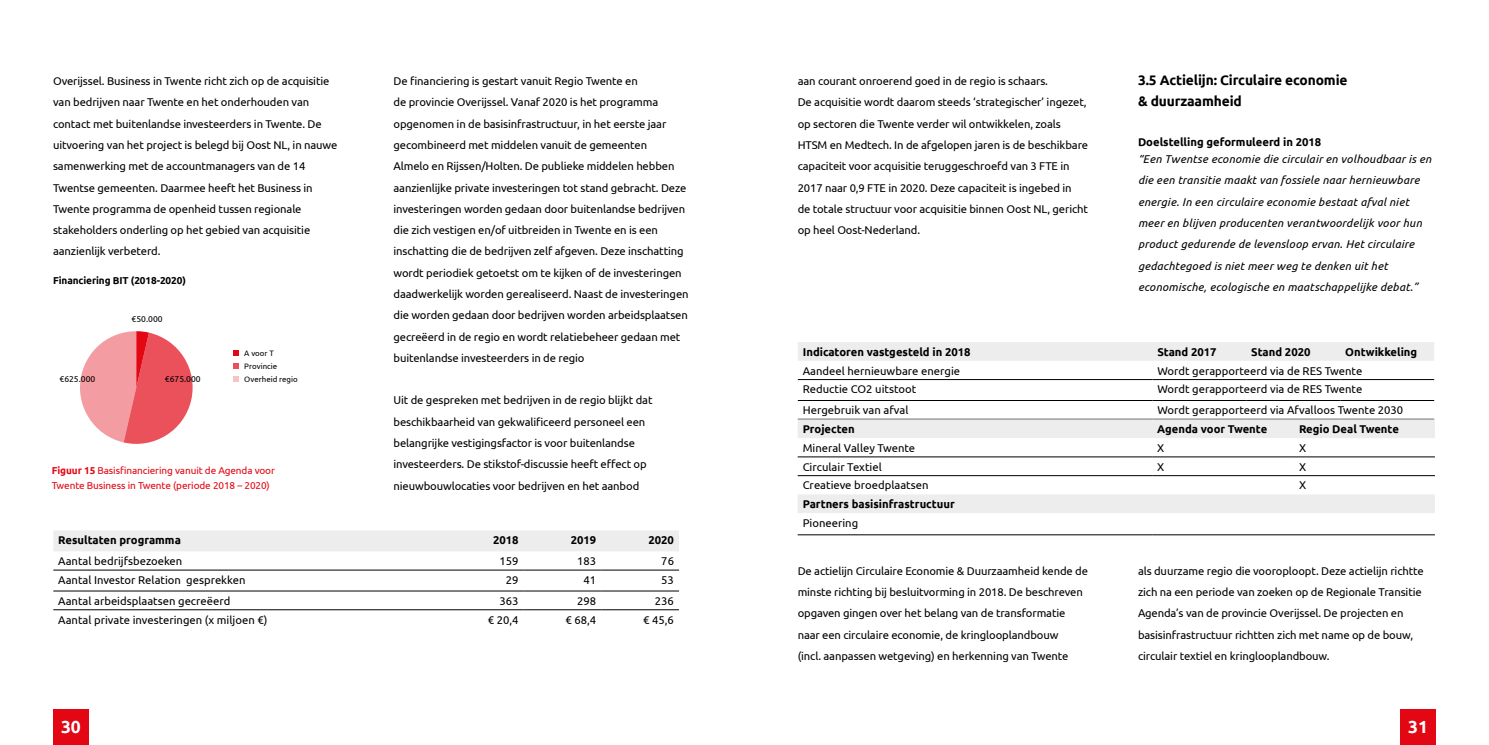
<style>
.page{position:relative;width:1489px;height:745px;background:#fff}
.page>*{position:absolute;margin:0;border:0;box-sizing:border-box;transform-origin:0 0}
.t1{font:700 17.5px "Ubuntu";color:#fff}
.t2{font:700 13.75px/21.2px "Ubuntu";letter-spacing:-.01em;color:#000}
.t3{font:11.25px/21.2px "Ubuntu";letter-spacing:-.01em;color:#000}
.t4{font:italic 11.25px/21.2px "Ubuntu";letter-spacing:.02em;color:#000}
.t5{font:700 11.25px "Ubuntu";color:#000}
.t6{font:10px/15px "Ubuntu";letter-spacing:-.01em;color:#e30613}
.t7{font:700 10px "Ubuntu";letter-spacing:-.01em;color:#000}
.t8{font:8.5px "Ubuntu";letter-spacing:-.005em;color:#000}
.t9{font:7.88px/13.1px "Ubuntu";letter-spacing:-.005em;color:#000}
.s1{font-weight:700}
</style>
<div class="page">
<div style="left:53px;top:708px;width:36px;height:36px;background:#e30613"></div>
<div style="left:1400px;top:708px;width:35px;height:36px;background:#e30613"></div>
<div style="left:53px;top:530px;width:626px;height:21px;background:#ededed"></div>
<hr style="left:53px;top:569px;width:393px;height:1px;background:#000">
<hr style="left:446px;top:569px;width:77px;height:1px;background:#000">
<hr style="left:523px;top:569px;width:78px;height:1px;background:#000">
<hr style="left:601px;top:569px;width:78px;height:1px;background:#000">
<hr style="left:53px;top:590px;width:393px;height:1px;background:#000">
<hr style="left:446px;top:590px;width:77px;height:1px;background:#000">
<hr style="left:523px;top:590px;width:78px;height:1px;background:#000">
<hr style="left:601px;top:590px;width:78px;height:1px;background:#000">
<hr style="left:53px;top:609px;width:393px;height:1px;background:#000">
<hr style="left:446px;top:609px;width:77px;height:1px;background:#000">
<hr style="left:523px;top:609px;width:78px;height:1px;background:#000">
<hr style="left:601px;top:609px;width:78px;height:1px;background:#000">
<div style="left:798px;top:342px;width:635px;height:18px;background:#ededed"></div>
<hr style="left:797px;top:379px;width:355px;height:1px;background:#000">
<hr style="left:1152px;top:379px;width:94px;height:1px;background:#000">
<hr style="left:1246px;top:379px;width:94px;height:1px;background:#000">
<hr style="left:1340px;top:379px;width:93px;height:1px;background:#000">
<hr style="left:797px;top:400px;width:355px;height:1px;background:#000">
<hr style="left:1152px;top:400px;width:94px;height:1px;background:#000">
<hr style="left:1246px;top:400px;width:94px;height:1px;background:#000">
<hr style="left:1340px;top:400px;width:93px;height:1px;background:#000">
<svg style="left:797px;top:419px;width:637px;height:94px;fill:#f4f4f4"></svg>
<svg style="left:797px;top:438px;width:496px;height:18px"></svg>
<hr style="left:797px;top:456px;width:355px;height:1px;background:#000">
<hr style="left:1152px;top:456px;width:141px;height:1px;background:#000">
<hr style="left:1293px;top:456px;width:141px;height:1px;background:#000">
<hr style="left:797px;top:475px;width:355px;height:1px;background:#000">
<hr style="left:1152px;top:475px;width:141px;height:1px;background:#000">
<hr style="left:1293px;top:475px;width:141px;height:1px;background:#000">
<hr style="left:797px;top:534px;width:355px;height:1px;background:#000">
<hr style="left:1152px;top:534px;width:141px;height:1px;background:#000">
<hr style="left:1293px;top:534px;width:141px;height:1px;background:#000">
<svg style="left:80px;top:331px;width:113px;height:112px"></svg>
<svg style="left:233px;top:350px;width:6px;height:6px"></svg>
<svg style="left:233px;top:363px;width:6px;height:6px"></svg>
<svg style="left:233px;top:376px;width:6px;height:6px"></svg>
<p class="t3" style="left:53px;top:70px;width:286px">Overijssel. Business in Twente richt zich op de acquisitie van bedrijven naar Twente en het onderhouden van contact met buitenlandse investeerders in Twente. De uitvoering van het project is belegd bij Oost NL, in nauwe samenwerking met de accountmanagers van de 14<br>Twentse gemeenten. Daarmee heeft het Business in Twente programma de openheid tussen regionale stakeholders onderling op het gebied van acquisitie aanzienlijk verbeterd.</p>
<p class="t3" style="left:393px;top:70px;width:296px">De financiering is gestart vanuit Regio Twente en<br>de provincie Overijssel. Vanaf 2020 is het programma opgenomen in de basisinfrastructuur, in het eerste jaar gecombineerd met middelen vanuit de gemeenten<br>Almelo en Rijssen/Holten. De publieke middelen hebben aanzienlijke private investeringen tot stand gebracht. Deze investeringen worden gedaan door buitenlandse bedrijven die zich vestigen en/of uitbreiden in Twente en is een inschatting die de bedrijven zelf afgeven. Deze inschatting wordt periodiek getoetst om te kijken of de investeringen daadwerkelijk worden gerealiseerd. Naast de investeringen die worden gedaan door bedrijven worden arbeidsplaatsen gecreëerd in de regio en wordt relatiebeheer gedaan met buitenlandse investeerders in de regio</p>
<p class="t3" style="left:393px;top:389px;width:260px">Uit de gespreken met bedrijven in de regio blijkt dat beschikbaarheid van gekwalificeerd personeel een belangrijke vestigingsfactor is voor buitenlandse investeerders. De stikstof-discussie heeft effect op nieuwbouwlocaties voor bedrijven en het aanbod</p>
<p class="t7" style="left:53px;top:274px;width:134px">Financiering BIT (2018-2020)</p>
<p class="t8" style="left:132px;top:314px;width:32px">€50.000</p>
<p class="t9" style="left:244px;top:346px;width:55px">A voor T<br>Provincie<br>Overheid regio</p>
<p class="t8" style="left:59px;top:374px;width:37px">€625.000</p>
<p class="t8" style="left:165px;top:374px;width:37px">€675.000</p>
<p class="t6" style="left:52px;top:462px;width:225px"><span class="s1">Figuur 15</span> Basisfinanciering vanuit de Agenda voor<br>Twente Business in Twente (periode 2018 – 2020)</p>
<p class="t5" style="left:58px;top:533px;width:124px">Resultaten programma</p>
<p class="t5" style="left:493px;top:533px;width:27px">2018</p>
<p class="t5" style="left:570px;top:533px;width:27px">2019</p>
<p class="t5" style="left:648px;top:533px;width:27px">2020</p>
<p class="t3" style="left:58px;top:549px;width:126px">Aantal bedrijfsbezoeken</p>
<p class="t3" style="left:499px;top:549px;width:21px">159</p>
<p class="t3" style="left:577px;top:549px;width:21px">183</p>
<p class="t3" style="left:661px;top:549px;width:14px">76</p>
<p class="t3" style="left:58px;top:568px;width:189px">Aantal Investor Relation gesprekken</p>
<p class="t3" style="left:506px;top:568px;width:14px">29</p>
<p class="t3" style="left:583px;top:568px;width:14px">41</p>
<p class="t3" style="left:661px;top:568px;width:14px">53</p>
<p class="t3" style="left:58px;top:589px;width:174px">Aantal arbeidsplaatsen gecreëerd</p>
<p class="t3" style="left:499px;top:589px;width:21px">363</p>
<p class="t3" style="left:577px;top:589px;width:21px">298</p>
<p class="t3" style="left:655px;top:589px;width:21px">236</p>
<p class="t3" style="left:58px;top:608px;width:211px">Aantal private investeringen (x miljoen €)</p>
<p class="t3" style="left:488px;top:608px;width:32px">€ 20,4</p>
<p class="t3" style="left:565px;top:608px;width:32px">€ 68,4</p>
<p class="t3" style="left:643px;top:608px;width:32px">€ 45,6</p>
<p class="t3" style="left:797px;top:70px;width:292px">aan courant onroerend goed in de regio is schaars.<br>De acquisitie wordt daarom steeds ‘strategischer’ ingezet, op sectoren die Twente verder wil ontwikkelen, zoals HTSM en Medtech. In de afgelopen jaren is de beschikbare capaciteit voor acquisitie teruggeschroefd van 3 FTE in 2017 naar 0,9 FTE in 2020. Deze capaciteit is ingebed in<br>de totale structuur voor acquisitie binnen Oost NL, gericht op heel Oost-Nederland.</p>
<p class="t2" style="left:1137px;top:69px;width:211px">3.5 Actielijn: Circulaire economie &amp; duurzaamheid</p>
<p class="t5" style="left:1137px;top:135px;width:185px">Doelstelling geformuleerd in 2018</p>
<p class="t4" style="left:1137px;top:148px;width:295px">“Een Twentse economie die circulair en volhoudbaar is en die een transitie maakt van fossiele naar hernieuwbare energie. In een circulaire economie bestaat afval niet meer en blijven producenten verantwoordelijk voor hun product gedurende de levensloop ervan. Het circulaire gedachtegoed is niet meer weg te denken uit het economische, ecologische en maatschappelijke debat.”</p>
<p class="t5" style="left:802px;top:345px;width:169px">Indicatoren vastgesteld in 2018</p>
<p class="t5" style="left:1157px;top:345px;width:61px">Stand 2017</p>
<p class="t5" style="left:1251px;top:345px;width:61px">Stand 2020</p>
<p class="t5" style="left:1345px;top:345px;width:73px">Ontwikkeling</p>
<p class="t3" style="left:802px;top:359px;width:159px">Aandeel hernieuwbare energie</p>
<p class="t3" style="left:1157px;top:359px;width:206px">Wordt gerapporteerd via de RES Twente</p>
<p class="t3" style="left:802px;top:378px;width:115px">Reductie CO2 uitstoot</p>
<p class="t3" style="left:1157px;top:378px;width:206px">Wordt gerapporteerd via de RES Twente</p>
<p class="t3" style="left:802px;top:399px;width:107px">Hergebruik van afval</p>
<p class="t3" style="left:1157px;top:399px;width:247px">Wordt gerapporteerd via Afvalloos Twente 2030</p>
<p class="t5" style="left:802px;top:422px;width:54px">Projecten</p>
<p class="t5" style="left:1157px;top:422px;width:112px">Agenda voor Twente</p>
<p class="t5" style="left:1298px;top:422px;width:101px">Regio Deal Twente</p>
<p class="t3" style="left:802px;top:436px;width:114px">Mineral Valley Twente</p>
<p class="t3" style="left:1157px;top:436px;width:9px">X</p>
<p class="t3" style="left:1298px;top:436px;width:9px">X</p>
<p class="t3" style="left:802px;top:455px;width:81px">Circulair Textiel</p>
<p class="t3" style="left:1157px;top:455px;width:9px">X</p>
<p class="t3" style="left:1298px;top:455px;width:9px">X</p>
<p class="t3" style="left:802px;top:474px;width:127px">Creatieve broedplaatsen</p>
<p class="t3" style="left:1298px;top:474px;width:9px">X</p>
<p class="t5" style="left:802px;top:497px;width:154px">Partners basisinfrastructuur</p>
<p class="t3" style="left:802px;top:511px;width:57px">Pioneering</p>
<p class="t3" style="left:1137px;top:559px;width:287px">als duurzame regio die vooroploopt. Deze actielijn richtte zich na een periode van zoeken op de Regionale Transitie Agenda’s van de provincie Overijssel. De projecten en basisinfrastructuur richtten zich met name op de bouw, circulair textiel en kringlooplandbouw.</p>
<p class="t3" style="left:797px;top:559px;width:292px">De actielijn Circulaire Economie &amp; Duurzaamheid kende de minste richting bij besluitvorming in 2018. De beschreven opgaven gingen over het belang van de transformatie naar een circulaire economie, de kringlooplandbouw<br>(incl. aanpassen wetgeving) en herkenning van Twente</p>
<h1 class="t1" style="left:61px;top:716px;width:21px">30</h1>
<h1 class="t1" style="left:1407px;top:716px;width:21px">31</h1>
</div>
